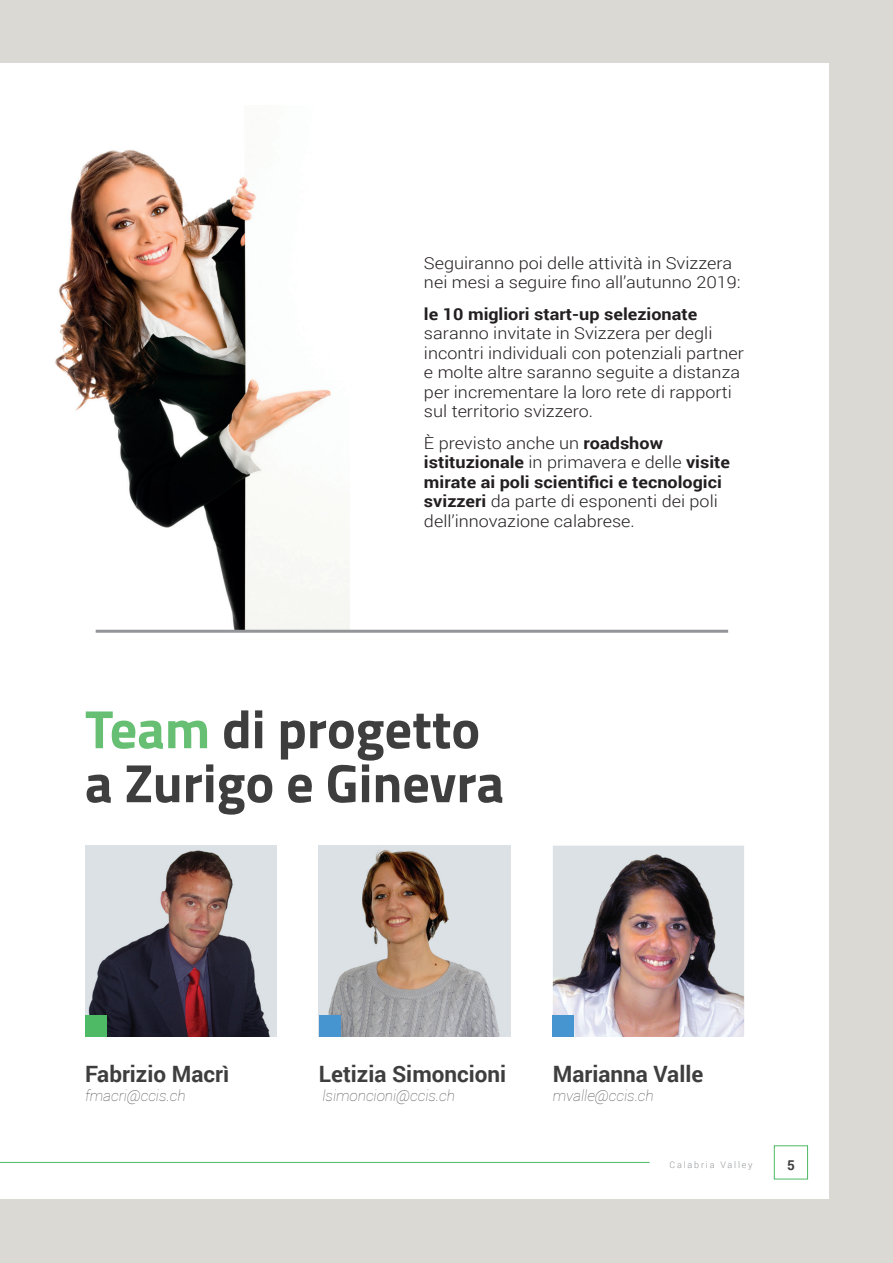
<style>
.page{position:relative;width:893px;height:1263px;background:#dbd9d4}
.page>*{position:absolute;margin:0;border:0;box-sizing:border-box;transform-origin:0 0}
.t1{font:700 54px/54px "Titillium";color:#3e3e3f}
.t2{font:700 22.5px "Roboto";color:#3e3e3f}
.t3{font:300 16.5px/19.5px "Roboto";color:#231f20;scale:1.09 1}
.t4{font:700 16.5px "Roboto";color:#231f20;scale:1.09 1}
.t5{font:italic 100 15px "Roboto";color:#57585a}
.t6{font:700 13.5px "Roboto";color:#3e3e3f}
.t7{font:300 9px "Roboto";letter-spacing:.2em;color:#939598}
.s1{font-weight:700}
.s2{color:#66bf73}
</style>
<div class="page">
<div style="left:0;top:64px;width:829px;height:1135px;background:#fff"></div>
<img style="left:55px;top:150px;width:295px;height:481px">
<img style="left:319px;top:846px;width:191px;height:191px">
<img style="left:552px;top:845px;width:193px;height:192px">
<img style="left:85px;top:846px;width:191px;height:191px">
<div style="left:85px;top:1016px;width:21px;height:21px;background:#4fba65"></div>
<div style="left:319px;top:1016px;width:21px;height:21px;background:#4795d0"></div>
<div style="left:553px;top:1016px;width:21px;height:21px;background:#4795d0"></div>
<hr style="left:96px;top:630px;width:632px;height:3px;background:#939598">
<div style="left:774px;top:1145px;width:34px;height:34px;border:1px solid #4fba65"></div>
<hr style="left:0;top:1162px;width:650px;height:1px;background:#4fba65">
<p class="t3" style="left:424px;top:252px;width:292px">Seguiranno poi delle attività in Svizzera nei mesi a seguire fino all’autunno 2019:</p>
<p class="t4" style="left:424px;top:302px;width:252px">le 10 migliori start-up selezionate</p>
<p class="t3" style="left:424px;top:323px;width:295px">saranno invitate in Svizzera per degli incontri individuali con potenziali partner e molte altre saranno seguite a distanza per incrementare la loro rete di rapporti sul territorio svizzero.</p>
<p class="t3" style="left:424px;top:432px;width:282px">È previsto anche un <span class="s1">roadshow istituzionale</span> in primavera e delle <span class="s1">visite mirate ai poli scientifici e tecnologici svizzeri</span> da parte di esponenti dei poli dell’innovazione calabrese.</p>
<h1 class="t1" style="left:85px;top:699px;width:421px"><span class="s2">Team</span> di progetto a Zurigo e Ginevra</h1>
<h2 class="t2" style="left:85px;top:1058px;width:146px">Fabrizio Macrì</h2>
<p class="t5" style="left:85px;top:1085px;width:102px">fmacri@ccis.ch</p>
<h2 class="t2" style="left:319px;top:1058px;width:189px">Letizia Simoncioni</h2>
<p class="t5" style="left:322px;top:1085px;width:134px">lsimoncioni@ccis.ch</p>
<h2 class="t2" style="left:553px;top:1058px;width:152px">Marianna Valle</h2>
<p class="t5" style="left:553px;top:1085px;width:102px">mvalle@ccis.ch</p>
<p class="t7" style="left:670px;top:1158px;width:85px">Calabria Valley</p>
<p class="t6" style="left:787px;top:1155px;width:9px">5</p>
</div>
